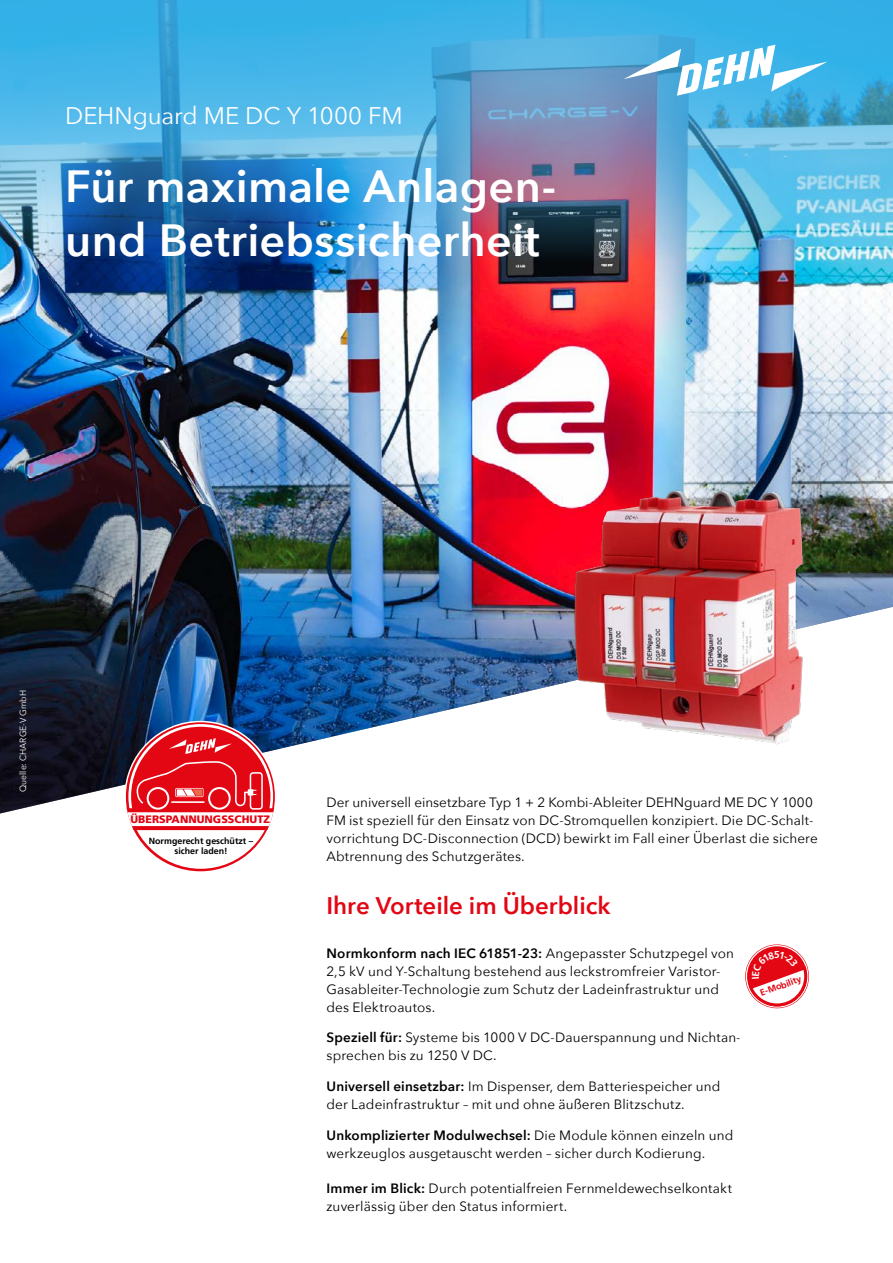
<style>
.page{position:relative;width:893px;height:1263px;background:#fff}
.page>*{position:absolute;margin:0;border:0;box-sizing:border-box;transform-origin:0 0}
.t1{font:600 45px/54px "Avenir Next";letter-spacing:.005em;color:#fff}
.t2{font:600 24px "Avenir Next";color:#e30613}
.t3{font:24px "Avenir Next";letter-spacing:-.005em;color:#fff}
.t4{font:13.5px/18px "Avenir Next";letter-spacing:.01em;color:#000}
.t5{font:900 10.8px "Frutiger LT Com";color:#e30613}
.t6{font:9px "Avenir Next";color:#fff;scale:.95 1}
.t7{font:700 9px "Frutiger LT Com";color:#e30613}
.t8{font:700 8.85px/9.4px "Frutiger LT Com";color:#000;text-align:center}
.s1{font-weight:600}
</style>
<div class="page">
<img style="left:0;top:287px;width:893px;height:526px">
<img style="left:0;top:0;width:893px;height:287px">
<img style="left:573px;top:489px;width:231px;height:255px">
<svg style="left:624px;top:45px;width:204px;height:51px"></svg>
<svg style="left:124px;top:721px;width:152px;height:151px"></svg>
<svg style="left:745px;top:944px;width:64px;height:64px"></svg>
<svg style="left:746px;top:945px;width:62px;height:63px"></svg>
<svg style="left:747px;top:946px;width:60px;height:60px"></svg>
<svg style="left:749px;top:951px;width:58px;height:55px"></svg>
<h2 class="t3" style="left:65px;top:95px;width:339px">DEHNguard ME DC Y 1000 FM</h2>
<h1 class="t1" style="left:65px;top:159px;width:492px">Für maximale Anlagen&shy;und Betriebssicherheit</h1>
<p class="t6" style="left:15px;top:792px;width:109px;rotate:-90deg">Quelle: CHARGE-V GmbH</p>
<p class="t5" style="left:130px;top:813px;width:141px">ÜBERSPANNUNGSSCHUTZ</p>
<p class="t8" style="left:149px;top:837px;width:106px">Normgerecht geschützt – sicher laden!</p>
<p class="t4" style="left:326px;top:792px;width:493px">Der universell einsetzbare Typ 1 + 2 Kombi-Ableiter DEHNguard ME DC Y 1000<br>FM ist speziell für den Einsatz von DC-Stromquellen konzipiert. Die DC-Schalt&shy;vorrichtung DC-Disconnection (DCD) bewirkt im Fall einer Überlast die sichere Abtrennung des Schutzgerätes.</p>
<h2 class="t2" style="left:326px;top:885px;width:285px">Ihre Vorteile im Überblick</h2>
<p class="t4" style="left:326px;top:943px;width:409px"><span class="s1">Normkonform nach IEC 61851-23:</span> Angepasster Schutzpegel von 2,5 kV und Y-Schaltung bestehend aus leckstromfreier Varistor-Gasableiter-Technologie zum Schutz der Ladeinfrastruktur und des Elektroautos.</p>
<p class="t4" style="left:326px;top:1028px;width:415px"><span class="s1">Speziell für:</span> Systeme bis 1000 V DC-Dauerspannung und Nichtan&shy;sprechen bis zu 1250 V DC.</p>
<p class="t4" style="left:326px;top:1077px;width:395px"><span class="s1">Universell einsetzbar:</span> Im Dispenser, dem Batteriespeicher und der Ladeinfrastruktur – mit und ohne äußeren Blitzschutz.</p>
<p class="t4" style="left:326px;top:1125px;width:408px"><span class="s1">Unkomplizierter Modulwechsel:</span> Die Module können einzeln und werkzeuglos aus getauscht werden – sicher durch Kodierung.</p>
<p class="t4" style="left:326px;top:1178px;width:407px"><span class="s1">Immer im Blick:</span> Durch potentialfreien Fernmeldewechselkontakt zuverlässig über den Status informiert.</p>
<p class="t7" style="left:758px;top:988px;width:45px;rotate:-20deg">E-Mobility</p>
</div>
